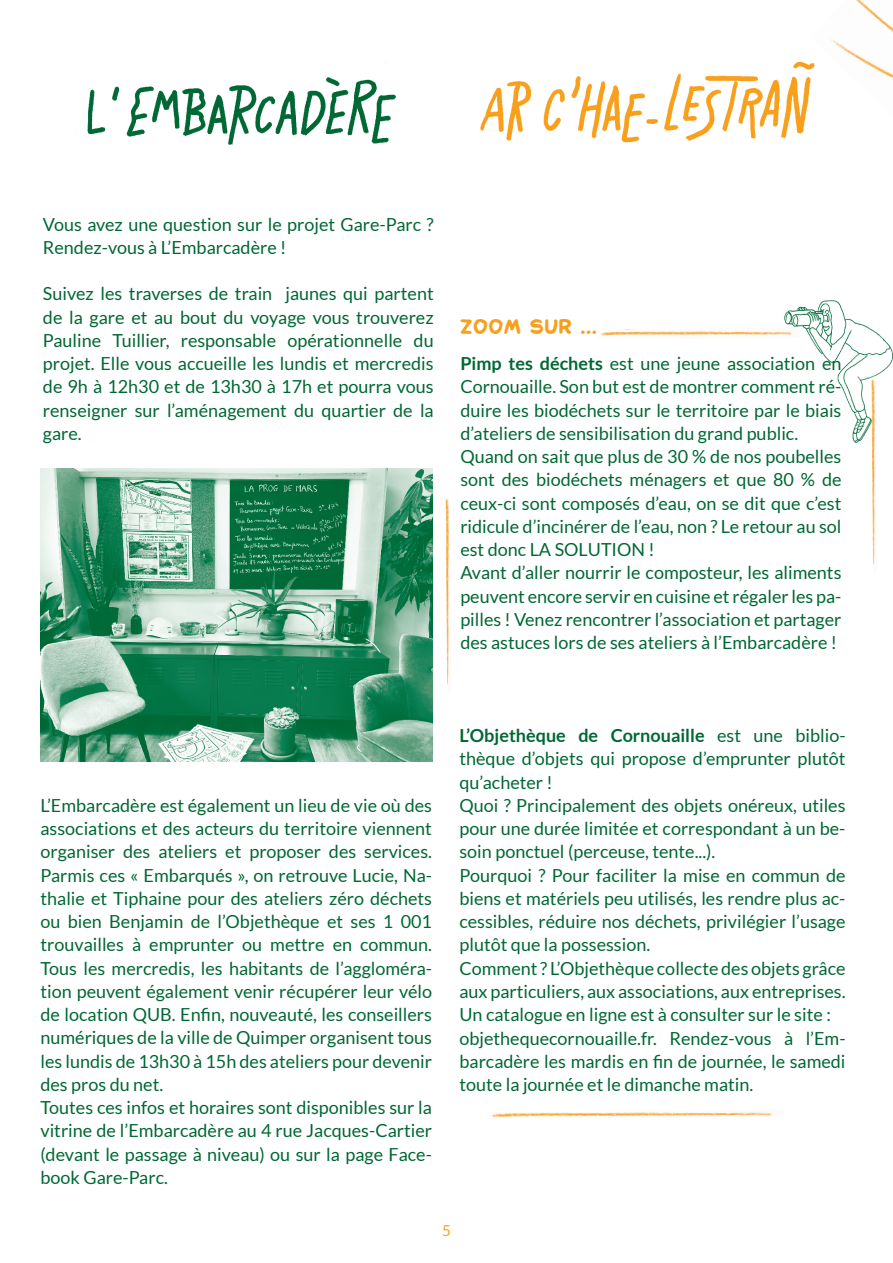
<style>
.page{position:relative;width:893px;height:1263px;background:#fff}
.page>*{position:absolute;margin:0;border:0;box-sizing:border-box;transform-origin:0 0}
.t1{font:18px/23.2px "Lato";color:#006834}
.t2{font:18px "Kemper Sans";color:#f89f1c}
.t3{font:15px "Lato";color:#f89f1c}
.s1{font-weight:700}
</style>
<div class="page">
<img style="left:784px;top:300px;width:109px;height:143px">
<img style="left:601px;top:328px;width:199px;height:12px">
<img style="left:871px;top:380px;width:6px;height:185px">
<img style="left:446px;top:499px;width:4px;height:186px">
<img style="left:492px;top:1111px;width:280px;height:7px">
<img style="left:87px;top:62px;width:309px;height:83px">
<img style="left:480px;top:62px;width:331px;height:81px">
<img style="left:811px;top:0;width:82px;height:78px">
<img style="left:40px;top:468px;width:392px;height:294px">
<p class="t1" style="left:43px;top:212px;width:392px">Vous avez une question sur le projet Gare-Parc ?<br>Rendez-vous à L’Embarcadère !</p>
<p class="t1" style="left:43px;top:282px;width:392px;text-align:justify">Suivez les traverses de train jaunes qui partent de la gare et au bout du voyage vous trouverez Pauline Tuillier, responsable opérationnelle du projet. Elle vous accueille les lundis et mercredis de 9h à 12h30 et de 13h30 à 17h et pourra vous renseigner sur l’aménagement du quartier de la gare.</p>
<p class="t2" style="left:460px;top:314px;width:139px">ZOOM SUR ...</p>
<p class="t1" style="left:460px;top:352px;width:383px"><span class="s1">Pimp tes déchets</span> est une jeune association en Cornouaille. Son but est de montrer comment ré&shy;duire les biodéchets sur le territoire par le biais d’ateliers de sensibilisation du grand public.<br>Quand on sait que plus de 30 % de nos poubelles sont des biodéchets ménagers et que 80 % de ceux-ci sont composés d’eau, on se dit que c’est ridicule d’incinérer de l’eau, non ? Le retour au sol est donc LA SOLUTION !<br>Avant d’aller nourrir le composteur, les aliments peuvent encore servir en cuisine et régaler les pa&shy;pilles ! Venez rencontrer l’association et partager des astuces lors de ses ateliers à l’Embarcadère !</p>
<p class="t1" style="left:40px;top:794px;width:393px">L’Embarcadère est également un lieu de vie où des associations et des acteurs du territoire viennent organiser des ateliers et proposer des services.<br>Parmis ces « Embarqués », on retrouve Lucie, Na&shy;thalie et Tiphaine pour des ateliers zéro déchets ou bien Benjamin de l’Objethèque et ses 1 001 trouvailles à emprunter ou mettre en commun.<br>Tous les mercredis, les habitants de l’aggloméra&shy;tion peuvent également venir récupérer leur vélo de location QUB. Enfin, nouveauté, les conseillers numériques de la ville de Quimper organisent tous les lundis de 13h30 à 15h des ateliers pour devenir des pros du net.<br>Toutes ces infos et horaires sont disponibles sur la vitrine de l’Embarcadère au 4 rue Jacques-Cartier (devant le passage à niveau) ou sur la page Face&shy;book Gare-Parc.</p>
<p class="t1" style="left:459px;top:724px;width:388px"><span class="s1">L’Objethèque de Cornouaille</span> est une biblio&shy;thèque d’objets qui propose d’emprunter plutôt qu’acheter !<br>Quoi ? Principalement des objets onéreux, utiles pour une durée limitée et correspondant à un be&shy;soin ponctuel (perceuse, tente...).<br>Pourquoi ? Pour faciliter la mise en commun de biens et matériels peu utilisés, les rendre plus ac&shy;cessibles, réduire nos déchets, privilégier l’usage plutôt que la possession.<br>Comment ? L’Objethèque collecte des objets grâce aux particuliers, aux associations, aux entreprises.<br>Un catalogue en ligne est à consulter sur le site : objethequecornouaille.fr. Rendez-vous à l’Em&shy;barcadère les mardis en fin de journée, le samedi toute la journée et le dimanche matin.</p>
<p class="t3" style="left:442px;top:1222px;width:10px">5</p>
</div>
